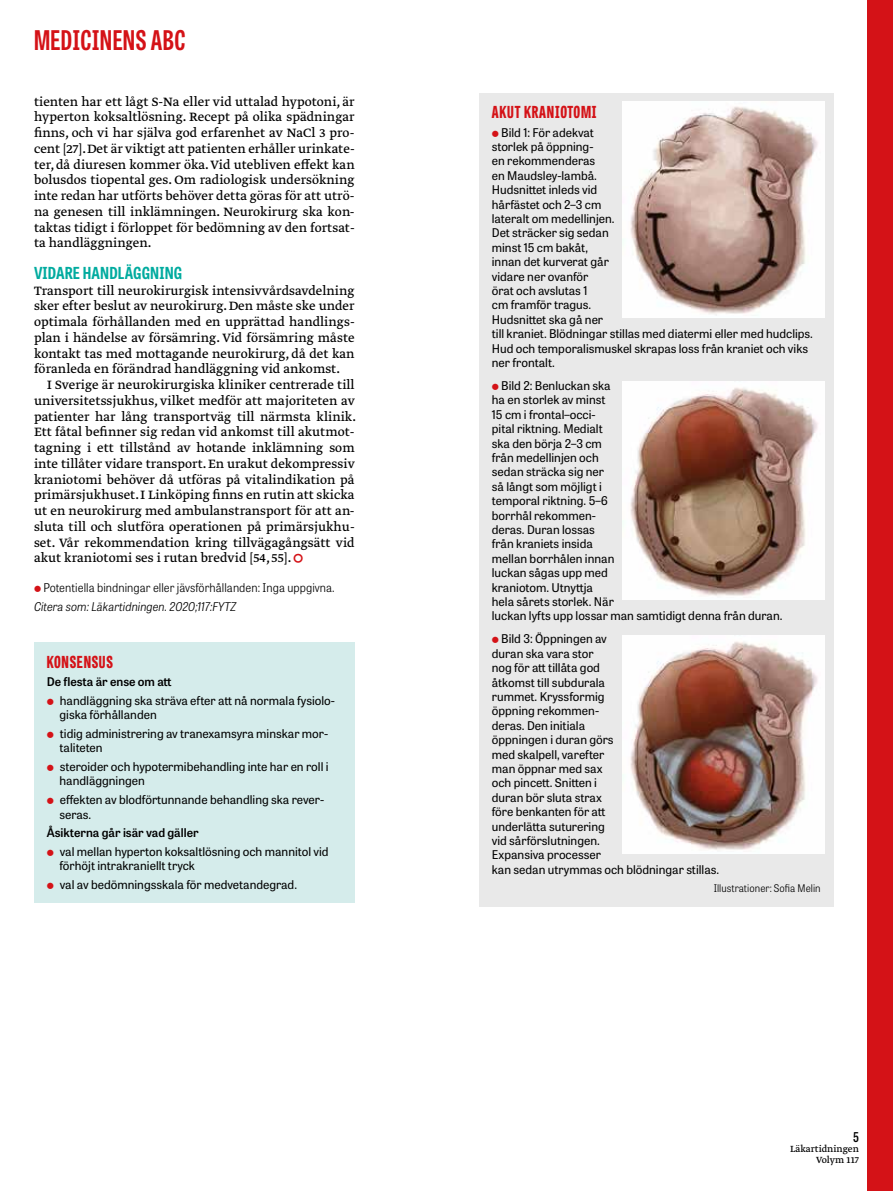
<style>
.page{position:relative;width:893px;height:1191px;background:#fff}
.page>*{position:absolute;margin:0;border:0;box-sizing:border-box;transform-origin:0 0}
.t1{font:700 27px "Tablet Gothic Compressed";letter-spacing:.02em;color:#d41217}
.t2{font:800 16.5px "Tablet Gothic Compressed";letter-spacing:.045em;color:#d41217}
.t3{font:700 16.5px "Tablet Gothic Condensed";letter-spacing:.01em;color:#00ab9f}
.t4{font:14.25px/15.8px "Greta Text Pro Regular Min";color:#000;text-align:justify}
.t5{font:600 13.5px "Tablet Gothic Condensed";color:#000}
.t6{font:12px/14.4px "Tablet Gothic";color:#000}
.t7{font:300 12px "Tablet Gothic Narrow";letter-spacing:.005em;color:#000}
.t8{font:600 12px "Tablet Gothic";color:#000}
.t9{font:italic 300 12px "Tablet Gothic Narrow";color:#000}
.t10{font:300 10.5px "Tablet Gothic Narrow";letter-spacing:.005em;color:#000}
.t11{font:10.5px/10.5px "Greta Text Pro";color:#000;text-align:right}
.s1{color:#d41217}
</style>
<div class="page">
<div style="left:867px;top:0;width:26px;height:1191px;background:#d41217"></div>
<div style="left:34px;top:642px;width:321px;height:261px;background:#d5eceb"></div>
<div style="left:479px;top:93px;width:354px;height:813px;background:#e9e9e9"></div>
<img style="left:623px;top:102px;width:201px;height:215px">
<img style="left:623px;top:381px;width:201px;height:218px">
<img style="left:623px;top:635px;width:201px;height:218px">
<h1 class="t1" style="left:34px;top:22px;width:153px">MEDICINENS ABC</h1>
<p class="t4" style="left:34px;top:94px;width:322px">tienten har ett lågt S-Na eller vid uttalad hypotoni, är hyperton koksaltlösning. Recept på olika spädningar finns, och vi har själva god erfarenhet av NaCl 3 pro&shy;cent [27]. Det är viktigt att patienten erhåller urinkate&shy;ter, då diuresen kommer öka. Vid utebliven effekt kan bolusdos tiopental ges. Om radiologisk undersökning inte redan har utförts behöver detta göras för att utrö&shy;na genesen till inklämningen. Neurokirurg ska kon&shy;taktas tidigt i förloppet för bedömning av den fortsat&shy;ta handläggningen.</p>
<h2 class="t3" style="left:34px;top:261px;width:148px">VIDARE HANDLÄGGNING</h2>
<p class="t4" style="left:34px;top:283px;width:322px">Transport till neurokirurgisk intensivvårdsavdelning sker efter beslut av neurokirurg. Den måste ske under optimala förhållanden med en upprättad handlings&shy;plan i händelse av försämring. Vid försämring måste kontakt tas med mottagande neurokirurg, då det kan föranleda en förändrad handläggning vid ankomst.</p>
<p class="t4" style="left:34px;top:377px;width:324px;text-indent:13px">I Sverige är neurokirurgiska kliniker centrerade till universitetssjukhus, vilket medför att majoriteten av patienter har lång transportväg till närmsta klinik.<br>Ett fåtal befinner sig redan vid ankomst till akutmot&shy;tagning i ett tillstånd av hotande inklämning som inte tillåter vidare transport. En urakut dekompressiv kraniotomi behöver då utföras på vitalindikation på primärsjukhuset. I Linköping finns en rutin att skicka ut en neurokirurg med ambulanstransport för att an&shy;sluta till och slutföra operationen på primärsjukhu&shy;set. Vår rekommendation kring tillvägagångsätt vid akut kraniotomi ses i rutan bredvid [54, 55]. <span class="s1">▲</span></p>
<p class="t7" style="left:43px;top:580px;width:293px">Potentiella bindningar eller jävsförhållanden: Inga uppgivna.</p>
<p class="t9" style="left:34px;top:598px;width:204px">Citera som: Läkartidningen. 2020;117:FYTZ</p>
<h2 class="t2" style="left:47px;top:650px;width:68px">KONSENSUS</h2>
<p class="t8" style="left:47px;top:673px;width:126px">De flesta är ense om att</p>
<p class="t6" style="left:60px;top:693px;width:277px">handläggning ska sträva efter att nå normala fysiolo&shy;giska förhållanden</p>
<p class="t6" style="left:60px;top:726px;width:270px">tidig administrering av tranexamsyra minskar mor&shy;taliteten</p>
<p class="t6" style="left:60px;top:759px;width:271px">steroider och hypotermibehandling inte har en roll i handläggningen</p>
<p class="t6" style="left:60px;top:792px;width:266px">effekten av blodförtunnande behandling ska rever&shy;seras.</p>
<p class="t8" style="left:47px;top:824px;width:153px">Åsikterna går isär vad gäller</p>
<p class="t6" style="left:60px;top:843px;width:271px">val mellan hyperton koksaltlösning och mannitol vid förhöjt intrakraniellt tryck</p>
<p class="t6" style="left:60px;top:877px;width:239px">val av bedömningsskala för medvetandegrad.</p>
<h2 class="t2" style="left:492px;top:100px;width:106px">AKUT KRANIOTOMI</h2>
<p class="t6" style="left:492px;top:124px;width:323px;text-indent:9px">Bild 1: För adekvat<br>storlek på öppning-<br>en rekommenderas<br>en Maudsley-lambå.<br>Hudsnittet inleds vid<br>hårfästet och 2–3 cm<br>lateralt om medellinjen.<br>Det sträcker sig sedan<br>minst 15 cm bakåt,<br>innan det kurverat går<br>vidare ner ovanför<br>örat och avslutas 1<br>cm framför tragus.<br>Hudsnittet ska gå ner<br>till kraniet. Blödningar stillas med diatermi eller med hudclips.<br>Hud och temporalismuskel skrapas loss från kraniet och viks ner frontalt.</p>
<p class="t6" style="left:492px;top:378px;width:292px;text-indent:9px">Bild 2: Benluckan ska<br>ha en storlek av minst<br>15 cm i frontal–occi-<br>pital riktning. Medialt<br>ska den börja 2–3 cm<br>från medellinjen och<br>sedan sträcka sig ner<br>så långt som möjligt i<br>temporal riktning. 5–6<br>borrhål rekommen-<br>deras. Duran lossas<br>från kraniets insida<br>mellan borrhålen innan<br>luckan sågas upp med<br>kraniotom. Utnyttja<br>hela sårets storlek. När<br>luckan lyfts upp lossar man samtidigt denna från duran.</p>
<p class="t6" style="left:492px;top:631px;width:229px;text-indent:9px">Bild 3: Öppningen av<br>duran ska vara stor<br>nog för att tillåta god<br>åtkomst till subdurala<br>rummet. Kryssformig<br>öppning rekommen-<br>deras. Den initiala<br>öppningen i duran görs<br>med skalpell, varefter<br>man öppnar med sax<br>och pincett. Snitten i<br>duran bör sluta strax<br>före benkanten för att<br>underlätta suturering<br>vid sårförslutningen.<br>Expansiva processer<br>kan sedan utrymmas och blödningar stillas.</p>
<p class="t10" style="left:714px;top:881px;width:109px">Illustrationer: Sofia Melin</p>
<p class="t5" style="left:853px;top:1127px;width:7px">5</p>
<p class="t11" style="left:790px;top:1144px;width:70px">Läkartidningen<br>Volym 117</p>
</div>
